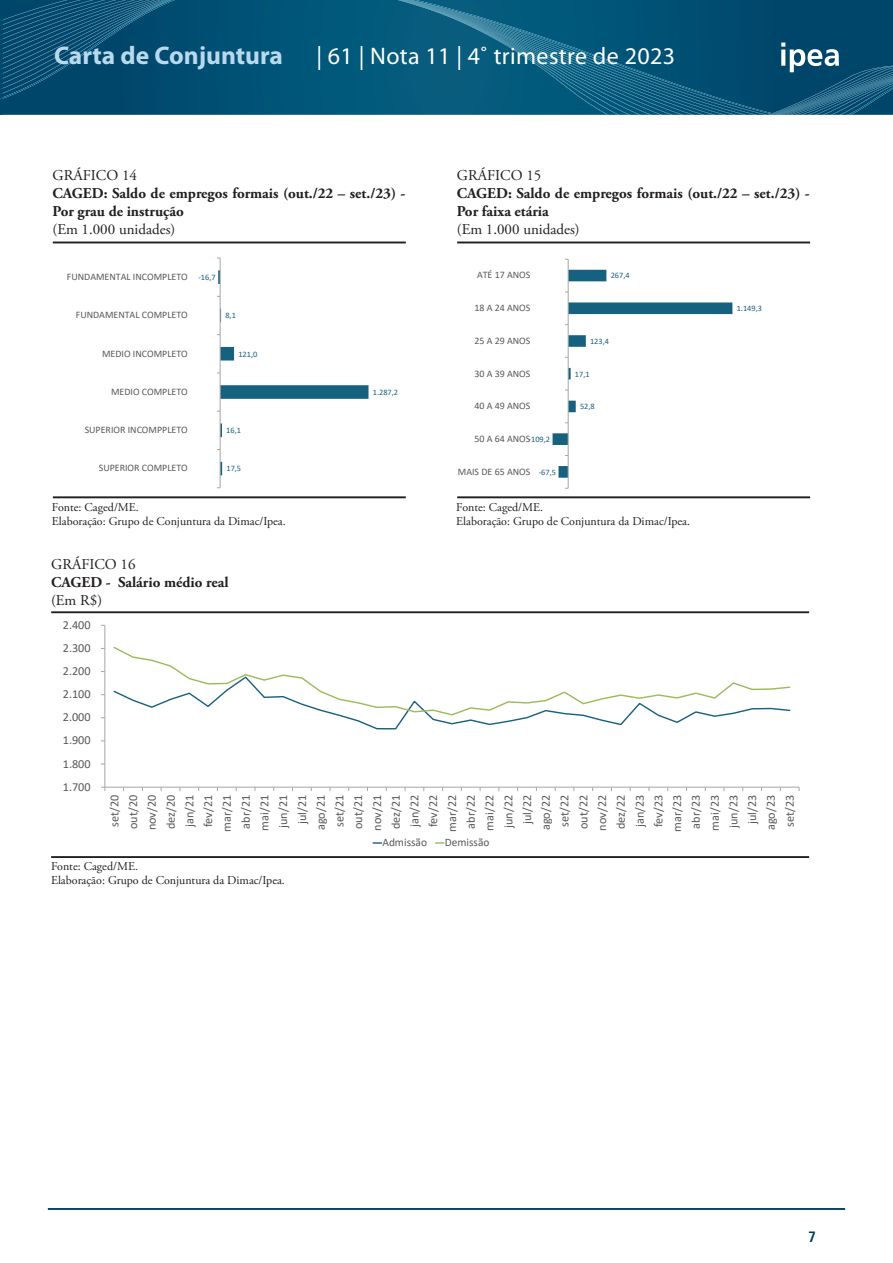
<style>
.page{position:relative;width:893px;height:1263px;background:#fff}
.page>*{position:absolute;margin:0;border:0;box-sizing:border-box;transform-origin:0 0}
.t1{font:700 25.5px "Myriad Pro";color:#b9d9ed}
.t2{font:24px "Myriad Pro";letter-spacing:.015em;color:#fff}
.t3{font:700 15px/18px "Adobe Garamond Pro";color:#231f20}
.t4{font:15px "Adobe Garamond Pro";color:#231f20}
.t5{font:700 condensed 15px "Frutiger LT Pro";color:#013d59}
.t6{font:12.15px/18.8px "Calibri";color:#595959;text-align:right}
.t7{font:12px "Adobe Garamond Pro";color:#231f20}
.t8{font:11.4px "Calibri";color:#595959}
.t9{font:9.9px "Calibri";color:#595959}
.t10{font:8.25px "Calibri";color:#176180}
</style>
<div class="page">
<hr style="left:48px;top:1208px;width:797px;height:2px;background:#013d59">
<div style="left:175px;top:0;width:223px;height:115px;background:#005578"></div>
<svg style="left:0;top:0;width:175px;height:115px;background:#084e72"></svg>
<svg style="left:398px;top:0;width:495px;height:115px;background:#0c597b"></svg>
<hr style="left:53px;top:496px;width:353px;height:2px;background:#231f20">
<hr style="left:53px;top:242px;width:353px;height:1px;background:#231f20">
<hr style="left:220px;top:258px;width:1px;height:230px;background:#a6a6a6">
<svg style="left:217px;top:270px;width:152px;height:205px"></svg>
<hr style="left:457px;top:496px;width:353px;height:2px;background:#231f20">
<hr style="left:457px;top:242px;width:353px;height:1px;background:#231f20">
<hr style="left:568px;top:259px;width:1px;height:229px;background:#a6a6a6">
<svg style="left:553px;top:270px;width:179px;height:208px"></svg>
<hr style="left:51px;top:856px;width:758px;height:2px;background:#231f20">
<hr style="left:51px;top:611px;width:758px;height:2px;background:#231f20">
<hr style="left:105px;top:625px;width:1px;height:162px;background:#a6a6a6">
<hr style="left:105px;top:787px;width:694px;height:1px;background:#a6a6a6">
<svg style="left:339px;top:716px;width:381px;height:14px"></svg>
<svg style="left:113px;top:646px;width:678px;height:70px"></svg>
<svg style="left:373px;top:842px;width:9px;height:2px"></svg>
<svg style="left:436px;top:842px;width:8px;height:2px"></svg>
<h1 class="t1" style="left:54px;top:39px;width:230px">Carta de Conjuntura</h1>
<h2 class="t2" style="left:316px;top:41px;width:360px">| 61 | Nota 11 | 4˚ trimestre de 2023</h2>
<p class="t4" style="left:53px;top:166px;width:86px">GRÁFICO 14</p>
<p class="t3" style="left:53px;top:184px;width:354px">CAGED: Saldo de empregos formais (out./22 – set./23) -<br>Por grau de instrução</p>
<p class="t4" style="left:53px;top:220px;width:124px">(Em 1.000 unidades)</p>
<p class="t9" style="left:67px;top:270px;width:122px">FUNDAMENTAL INCOMPLETO</p>
<p class="t9" style="left:76px;top:308px;width:114px">FUNDAMENTAL COMPLETO</p>
<p class="t9" style="left:102px;top:346px;width:87px">MEDIO INCOMPLETO</p>
<p class="t9" style="left:111px;top:385px;width:78px">MEDIO COMPLETO</p>
<p class="t9" style="left:85px;top:423px;width:105px">SUPERIOR INCOMPPLETO</p>
<p class="t9" style="left:99px;top:461px;width:91px">SUPERIOR COMPLETO</p>
<p class="t10" style="left:198px;top:272px;width:19px">-16,7</p>
<p class="t10" style="left:225px;top:310px;width:12px">8,1</p>
<p class="t10" style="left:238px;top:348px;width:20px">121,0</p>
<p class="t10" style="left:226px;top:425px;width:16px">16,1</p>
<p class="t10" style="left:226px;top:463px;width:16px">17,5</p>
<p class="t7" style="left:52px;top:499px;width:88px">Fonte: Caged/ME.</p>
<p class="t7" style="left:52px;top:514px;width:235px">Elaboração: Grupo de Conjuntura da Dimac/Ipea.</p>
<p class="t4" style="left:51px;top:555px;width:86px">GRÁFICO 16</p>
<p class="t3" style="left:51px;top:574px;width:179px">CAGED - Salário médio real</p>
<p class="t4" style="left:51px;top:591px;width:53px">(Em R$)</p>
<p class="t6" style="left:63px;top:615px;width:29px">2.400</p>
<p class="t6" style="left:63px;top:638px;width:29px">2.300</p>
<p class="t6" style="left:63px;top:661px;width:29px">2.200</p>
<p class="t6" style="left:63px;top:684px;width:29px">2.100</p>
<p class="t6" style="left:63px;top:708px;width:29px">2.000</p>
<p class="t6" style="left:63px;top:731px;width:29px">1.900</p>
<p class="t6" style="left:63px;top:754px;width:29px">1.800</p>
<p class="t6" style="left:63px;top:777px;width:29px">1.700</p>
<p class="t10" style="left:373px;top:386px;width:27px">1.287,2</p>
<p class="t4" style="left:457px;top:166px;width:86px">GRÁFICO 15</p>
<p class="t3" style="left:457px;top:184px;width:354px">CAGED: Saldo de empregos formais (out./22 – set./23) -<br>Por faixa etária</p>
<p class="t4" style="left:457px;top:220px;width:124px">(Em 1.000 unidades)</p>
<p class="t9" style="left:477px;top:268px;width:55px">ATÉ 17 ANOS</p>
<p class="t9" style="left:474px;top:301px;width:57px">18 A 24 ANOS</p>
<p class="t9" style="left:474px;top:334px;width:57px">25 A 29 ANOS</p>
<p class="t9" style="left:474px;top:366px;width:57px">30 A 39 ANOS</p>
<p class="t9" style="left:474px;top:399px;width:57px">40 A 49 ANOS</p>
<p class="t9" style="left:474px;top:432px;width:57px">50 A 64 ANOS</p>
<p class="t9" style="left:458px;top:465px;width:74px">MAIS DE 65 ANOS</p>
<p class="t10" style="left:529px;top:434px;width:23px">-109,2</p>
<p class="t10" style="left:539px;top:466px;width:19px">-67,5</p>
<p class="t10" style="left:611px;top:270px;width:20px">267,4</p>
<p class="t10" style="left:590px;top:335px;width:20px">123,4</p>
<p class="t10" style="left:575px;top:368px;width:16px">17,1</p>
<p class="t10" style="left:580px;top:401px;width:16px">52,8</p>
<p class="t7" style="left:456px;top:499px;width:88px">Fonte: Caged/ME.</p>
<p class="t7" style="left:456px;top:514px;width:235px">Elaboração: Grupo de Conjuntura da Dimac/Ipea.</p>
<p class="t10" style="left:737px;top:303px;width:27px">1.149,3</p>
<p class="t6" style="left:105px;top:832px;width:39px;rotate:-90deg">set/20 out/20 nov/20 dez/20 jan/21 fev/21 mar/21 abr/21 mai/21 jun/21 jul/21 ago/21 set/21 out/21 nov/21 dez/21 jan/22 fev/22 mar/22 abr/22 mai/22 jun/22 jul/22 ago/22 set/22 out/22 nov/22 dez/22 jan/23 fev/23 mar/23 abr/23 mai/23 jun/23 jul/23 ago/23 set/23</p>
<p class="t8" style="left:382px;top:834px;width:46px">Admissão</p>
<p class="t8" style="left:445px;top:834px;width:46px">Demissão</p>
<p class="t7" style="left:51px;top:859px;width:88px">Fonte: Caged/ME.</p>
<p class="t7" style="left:51px;top:873px;width:235px">Elaboração: Grupo de Conjuntura da Dimac/Ipea.</p>
<p class="t5" style="left:808px;top:1228px;width:9px">7</p>
</div>
